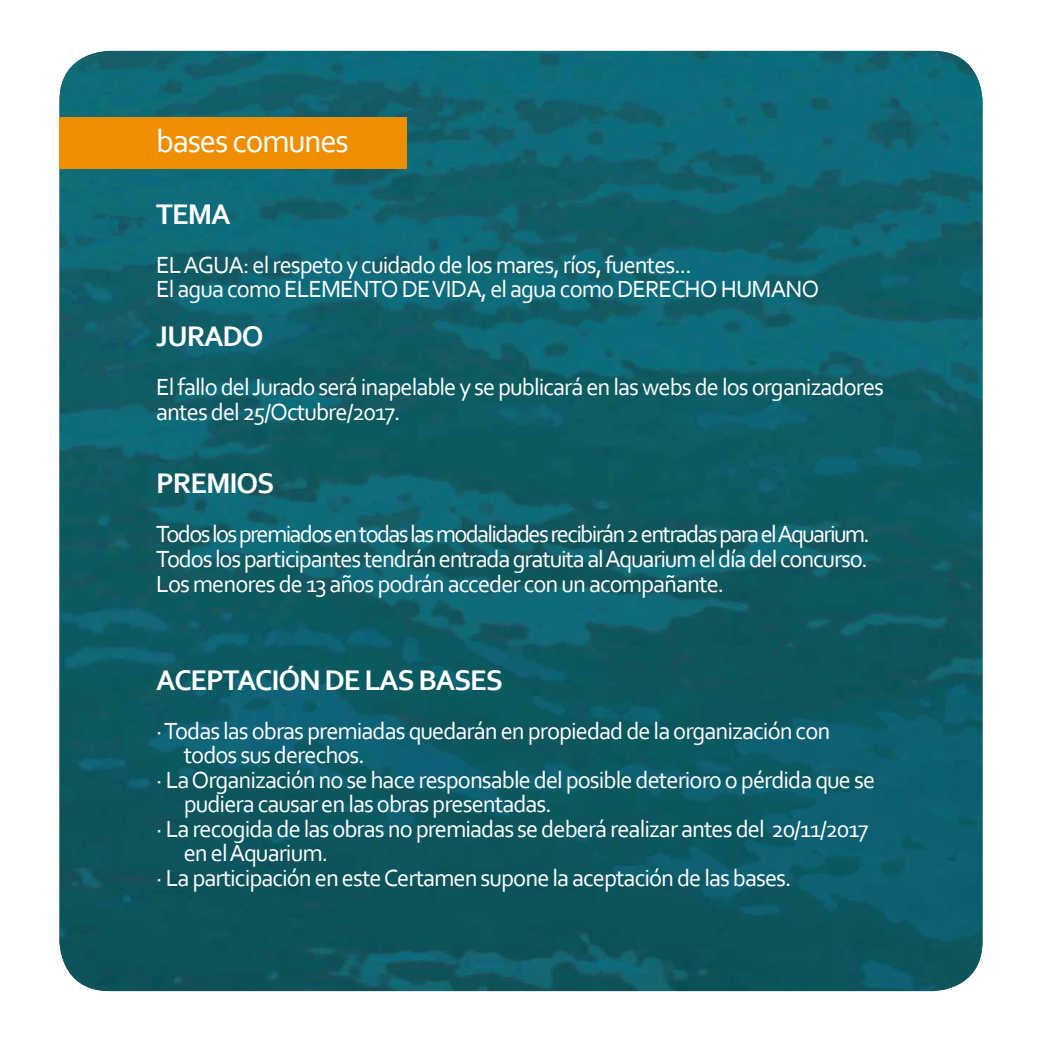
<style>
.page{position:relative;width:1042px;height:1042px;background:#fff}
.page>*{position:absolute;margin:0;border:0;box-sizing:border-box;transform-origin:0 0}
.t1{font:33.25px "Corbel";letter-spacing:-.04em;color:#fff}
.t2{font:700 29.75px "Corbel";letter-spacing:-.04em;color:#fff}
.t3{font:24.5px/24.5px "Corbel";letter-spacing:-.04em;color:#fff}
</style>
<div class="page">
<img style="left:60px;top:51px;width:922px;height:940px">
<div style="left:60px;top:117px;width:347px;height:52px;background:#ef8e00"></div>
<h1 class="t1" style="left:156px;top:121px;width:194px">bases comunes</h1>
<p class="t2" style="left:156px;top:196px;width:76px">TEMA</p>
<p class="t3" style="left:156px;top:252px;width:664px">EL AGUA: el respeto y cuidado de los mares, ríos, fuentes...<br>El agua como ELEMENTO DE VIDA, el agua como DERECHO HUMANO</p>
<p class="t2" style="left:156px;top:318px;width:109px">JURADO</p>
<p class="t3" style="left:156px;top:374px;width:729px">El fallo del Jurado será inapelable y se publicará en las webs de los organizadores antes del 25/Octubre/2017.</p>
<p class="t2" style="left:156px;top:465px;width:120px">PREMIOS</p>
<p class="t3" style="left:156px;top:521px;width:715px;text-align:justify">Todos los premiados en todas las modalidades recibirán 2 entradas para el Aquarium.<br>Todos los participantes tendrán entrada gratuita al Aquarium el día del concurso.<br>Los menores de 13 años podrán acceder con un acompañante.</p>
<p class="t2" style="left:156px;top:661px;width:348px">ACEPTACIÓN DE LAS BASES</p>
<p class="t3" style="left:156px;top:717px;width:675px">· Todas las obras premiadas quedarán en propiedad de la organización con</p>
<p class="t3" style="left:184px;top:742px;width:183px">todos sus derechos.</p>
<p class="t3" style="left:156px;top:766px;width:720px">· La Organización no se hace responsable del posible deterioro o pérdida que se</p>
<p class="t3" style="left:184px;top:791px;width:370px">pudiera causar en las obras presentadas.</p>
<p class="t3" style="left:156px;top:815px;width:714px">· La recogida de las obras no premiadas se deberá realizar antes del 20/11/2017</p>
<p class="t3" style="left:184px;top:840px;width:146px">en el Aquarium.</p>
<p class="t3" style="left:156px;top:864px;width:637px">· La participación en este Certamen supone la aceptación de las bases.</p>
</div>
